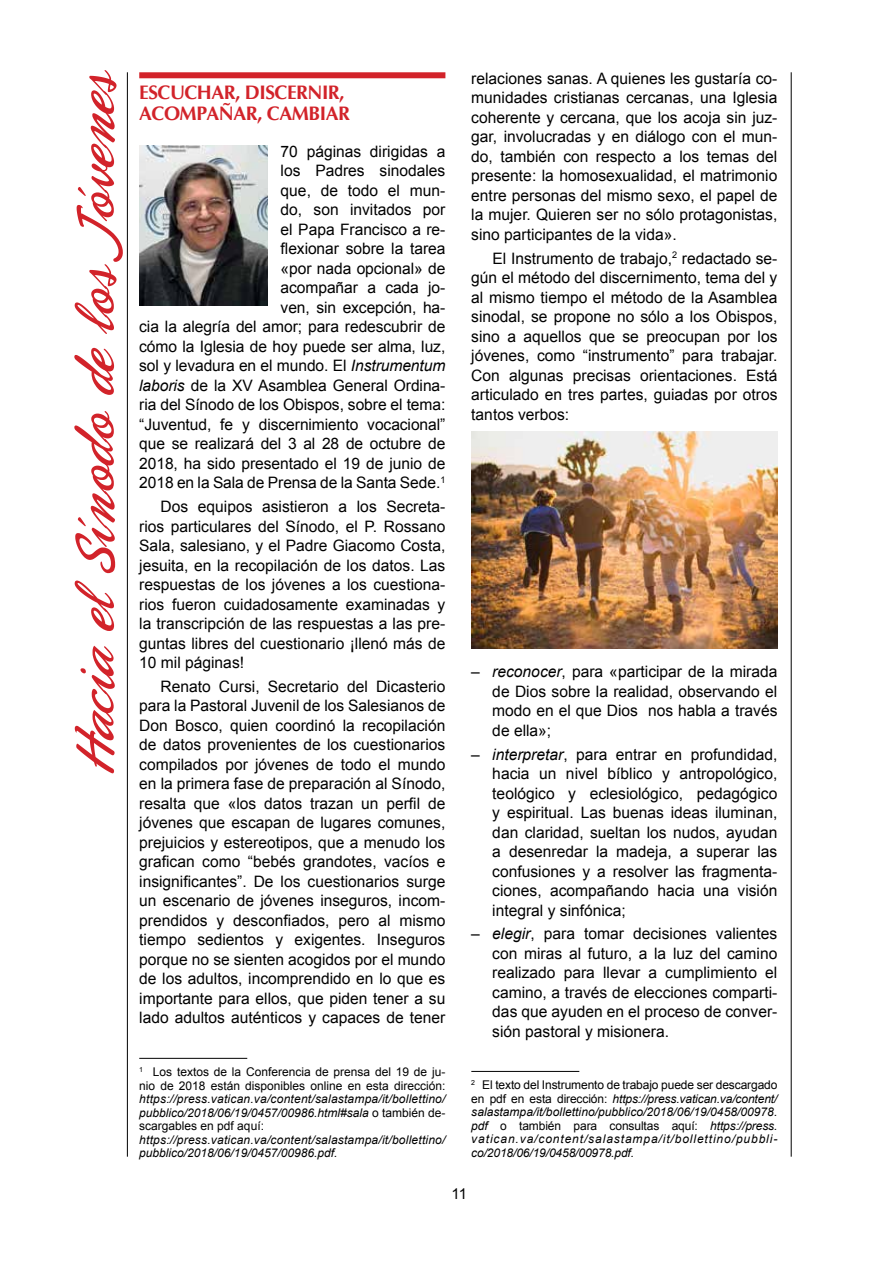
<style>
.page{position:relative;width:893px;height:1263px;background:#fff}
.page>*{position:absolute;margin:0;border:0;box-sizing:border-box;transform-origin:0 0}
.t1{font:57px "Phoenix Script FLF";color:#d2232a}
.t2{font:700 19.5px/21px "Optima";letter-spacing:-.025em;color:#d2232a}
.t3{font:15.75px/19.5px "Arial";color:#000;text-align:justify}
.t4{font:15px "Arial";color:#000}
.t5{font:italic 12px/13.5px "Arial";letter-spacing:.015em;color:#000;text-align:justify}
.t6{font:12px/13.5px "Arial";color:#000}
.s1{font-style:italic}
.s2{font-style:normal}
</style>
<div class="page">
<hr style="left:791px;top:72px;width:1px;height:1085px;background:#000">
<hr style="left:127px;top:72px;width:1px;height:1085px;background:#000">
<div style="left:139px;top:72px;width:306px;height:6px;background:#d2232a"></div>
<hr style="left:139px;top:1058px;width:108px;height:1px;background:#000">
<hr style="left:471px;top:1071px;width:108px;height:1px;background:#000">
<img style="left:139px;top:145px;width:129px;height:160px">
<img style="left:471px;top:432px;width:306px;height:216px">
<h1 class="t1" style="left:66px;top:776px;width:708px;rotate:-90deg">Hacia el Sínodo de los Jóvenes</h1>
<p class="t2" style="left:139px;top:82px;width:212px">ESCUCHAR, DISCERNIR,<br>ACOMPAÑAR, CAMBIAR</p>
<p class="t3" style="left:139px;top:141px;width:308px;text-align:right">70 páginas dirigidas a<br>los Padres sinodales<br>que, de todo el mun-<br>do, son invitados por<br>el Papa Francisco a re-<br>flexionar sobre la tarea<br>«por nada opcional» de<br>acompañar a cada jo-<br>ven, sin excepción, ha-<br>cia la alegría del amor; para redescubrir de cómo la Iglesia de hoy puede ser alma, luz, sol y levadura en el mundo. El <span class="s1">Instrumentum laboris</span> de la XV Asamblea General Ordina&shy;ria del Sínodo de los Obispos, sobre el tema: “Juventud, fe y discernimiento vocacional” que se realizará del 3 al 28 de octubre de<br>2018, ha sido presentado el 19 de junio de<br>2018 en la Sala de Prensa de la Santa Sede.<sup>1</sup></p>
<p class="t3" style="left:139px;top:497px;width:308px;text-indent:21px">Dos equipos asistieron a los Secreta&shy;rios particulares del Sínodo, el P. Rossano Sala, salesiano, y el Padre Giacomo Costa, jesuita, en la recopilación de los datos. Las respuestas de los jóvenes a los cuestiona&shy;rios fueron cuidadosamente examinadas y la transcripción de las respuestas a las pre&shy;guntas libres del cuestionario ¡llenó más de 10 mil páginas!</p>
<p class="t3" style="left:139px;top:676px;width:308px;text-indent:21px">Renato Cursi, Secretario del Dicasterio para la Pastoral Juvenil de los Salesianos de Don Bosco, quien coordinó la recopilación de datos provenientes de los cuestionarios compilados por jóvenes de todo el mundo en la primera fase de preparación al Sínodo, resalta que «los datos trazan un perfil de jóvenes que escapan de lugares comunes, prejuicios y estereotipos, que a menudo los grafican como “bebés grandotes, vacíos e insignificantes”. De los cuestionarios surge un escenario de jóvenes inseguros, incom&shy;prendidos y desconfiados, pero al mismo tiempo sedientos y exigentes. Inseguros porque no se sienten acogidos por el mundo de los adultos, incomprendido en lo que es importante para ellos, que piden tener a su lado adultos auténticos y capaces de tener</p>
<p class="t6" style="left:139px;top:1065px;width:308px"><sup>1</sup> Los textos de la Conferencia de prensa del 19 de ju&shy;nio de 2018 están disponibles online en esta dirección:</p>
<p class="t5" style="left:139px;top:1092px;width:308px">https://press.vatican.va/content/salastampa/it/bollettino/ pubblico/2018/06/19/0457/00986.html#sala <span class="s2">o también de&shy;scargables en pdf aquí:</span></p>
<p class="t5" style="left:139px;top:1133px;width:308px">https://press.vatican.va/content/salastampa/it/bollettino/ pubblico/2018/06/19/0457/00986.pdf.</p>
<p class="t3" style="left:471px;top:68px;width:308px">relaciones sanas. A quienes les gustaría co&shy;munidades cristianas cercanas, una Iglesia coherente y cercana, que los acoja sin juz&shy;gar, involucradas y en diálogo con el mun&shy;do, también con respecto a los temas del presente: la homosexualidad, el matrimonio entre personas del mismo sexo, el papel de la mujer. Quieren ser no sólo protagonistas, sino participantes de la vida».</p>
<p class="t3" style="left:471px;top:248px;width:308px;text-indent:21px">El Instrumento de trabajo,<sup>2</sup> redactado se&shy;gún el método del discernimento, tema del y al mismo tiempo el método de la Asamblea sinodal, se propone no sólo a los Obispos, sino a aquellos que se preocupan por los jóvenes, como “instrumento” para trabajar.<br>Con algunas precisas orientaciones. Está articulado en tres partes, guiadas por otros tantos verbos:</p>
<p class="t3" style="left:492px;top:662px;width:287px;text-indent:-21px"><span class="s1">– reconocer</span>, para «participar de la mirada de Dios sobre la realidad, observando el modo en el que Dios nos habla a través de ella»;</p>
<p class="t3" style="left:492px;top:744px;width:287px;text-indent:-21px"><span class="s1">– interpretar</span>, para entrar en profundidad, hacia un nivel bíblico y antropológico, teológico y eclesiológico, pedagógico y espiritual. Las buenas ideas iluminan, dan claridad, sueltan los nudos, ayudan a desenredar la madeja, a superar las confusiones y a resolver las fragmenta&shy;ciones, acompañando hacia una visión integral y sinfónica;</p>
<p class="t3" style="left:492px;top:924px;width:287px;text-indent:-21px"><span class="s1">– elegir</span>, para tomar decisiones valientes con miras al futuro, a la luz del camino realizado para llevar a cumplimiento el camino, a través de elecciones comparti&shy;das que ayuden en el proceso de conver&shy;sión pastoral y misionera.</p>
<p class="t5" style="left:471px;top:1078px;width:308px"><sup>2</sup> <span class="s2">El texto del Instrumento de trabajo puede ser descargado en pdf en esta dirección:</span> https://press.vatican.va/content/ salastampa/it/bollettino/pubblico/2018/06/19/0458/00978. pdf <span class="s2">o también para consultas aquí:</span> https://press. vatican.va/content/salastampa/it/bollettino/pubbli&shy;co/2018/06/19/0458/00978.pdf.</p>
<p class="t4" style="left:452px;top:1183px;width:17px">11</p>
</div>
